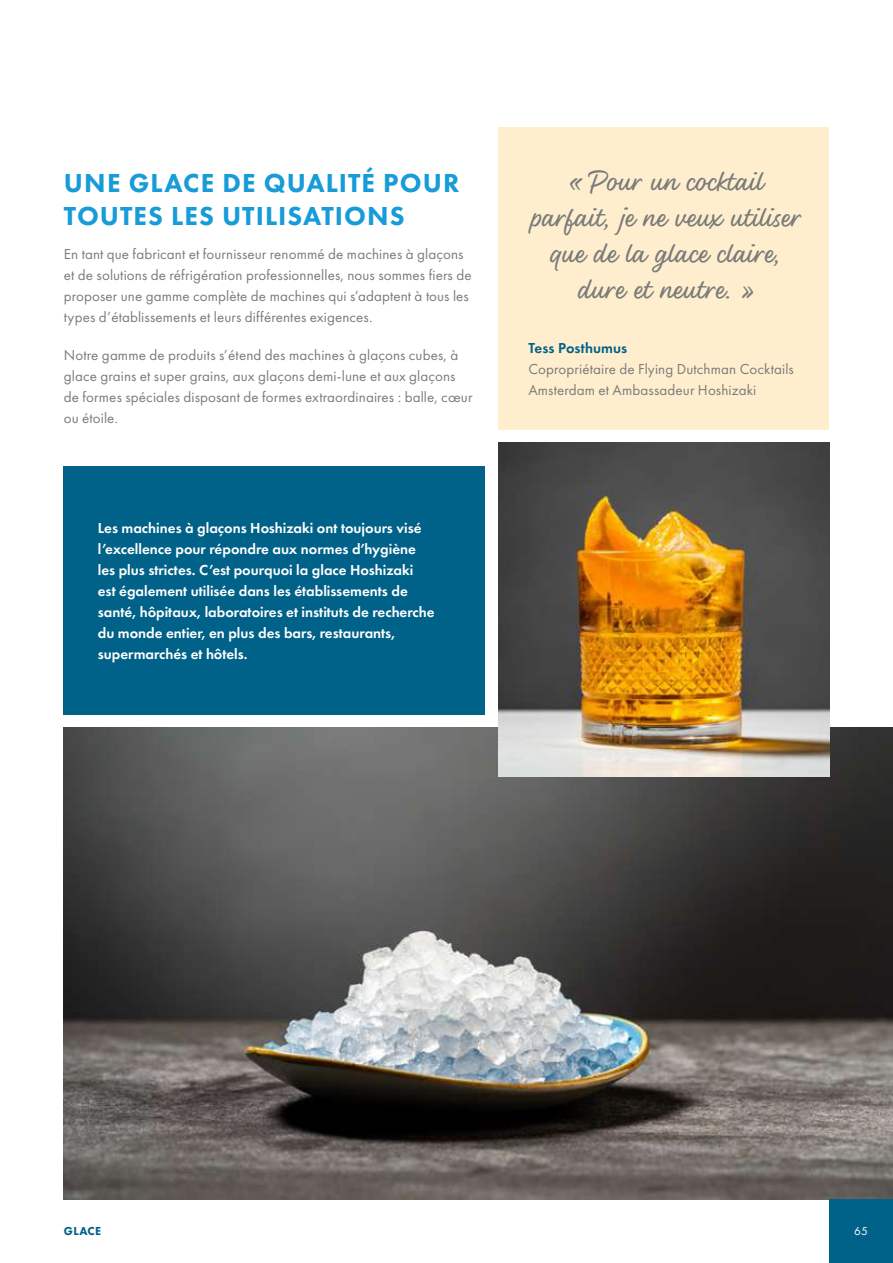
<style>
.page{position:relative;width:893px;height:1263px;background:#fff}
.page>*{position:absolute;margin:0;border:0;box-sizing:border-box;transform-origin:0 0}
.t1{font:36px/36px "Enticing Script";color:#7a7b7a;text-align:center}
.t2{font:800 27px/33px "Futura PT";letter-spacing:.04em;color:#179cd8}
.t3{font:15px/21px "Futura PT";letter-spacing:.01em;color:#7a7b7a}
.t4{font:600 15px/21px "Futura PT";color:#fff}
.t5{font:600 15px "Futura PT";letter-spacing:.005em;color:#006189}
.t6{font:800 12px "Futura PT";letter-spacing:.035em;color:#006189}
.t7{font:12px "Futura PT";color:#fff}
</style>
<div class="page">
<div style="left:64px;top:466px;width:422px;height:249px;background:#006189"></div>
<div style="left:499px;top:127px;width:330px;height:302px;background:#feeecd"></div>
<img style="left:64px;top:728px;width:829px;height:471px">
<img style="left:499px;top:442px;width:330px;height:334px">
<div style="left:829px;top:1199px;width:64px;height:64px;background:#006189"></div>
<h2 class="t2" style="left:64px;top:166px;width:397px">UNE GLACE DE QUALITÉ POUR<br>TOUTES LES UTILISATIONS</h2>
<p class="t3" style="left:64px;top:243px;width:409px">En tant que fabricant et fournisseur renommé de machines à glaçons et de solutions de réfrigération professionnelles, nous sommes fiers de proposer une gamme complète de machines qui s’adaptent à tous les types d’établissements et leurs différentes exigences.</p>
<p class="t3" style="left:64px;top:344px;width:410px">Notre gamme de produits s’étend des machines à glaçons cubes, à glace grains et super grains, aux glaçons demi-lune et aux glaçons de formes spéciales disposant de formes extraordinaires : balle, cœur ou étoile.</p>
<p class="t4" style="left:98px;top:518px;width:338px">Les machines à glaçons Hoshizaki ont toujours visé l’excellence pour répondre aux normes d’hygiène les plus strictes. C’est pourquoi la glace Hoshizaki est également utilisée dans les établissements de santé, hôpitaux, laboratoires et instituts de recherche du monde entier, en plus des bars, restaurants, supermarchés et hôtels.</p>
<h1 class="t1" style="left:529px;top:164px;width:272px">« Pour un cocktail parfait, je ne veux utiliser que de la glace claire, dure et neutre. »</h1>
<p class="t5" style="left:528px;top:338px;width:100px">Tess Posthumus</p>
<p class="t3" style="left:528px;top:358px;width:267px">Copropriétaire de Flying Dutchman Cocktails<br>Amsterdam et Ambassadeur Hoshizaki</p>
<p class="t6" style="left:64px;top:1223px;width:39px">GLACE</p>
<p class="t7" style="left:854px;top:1224px;width:15px">65</p>
</div>
